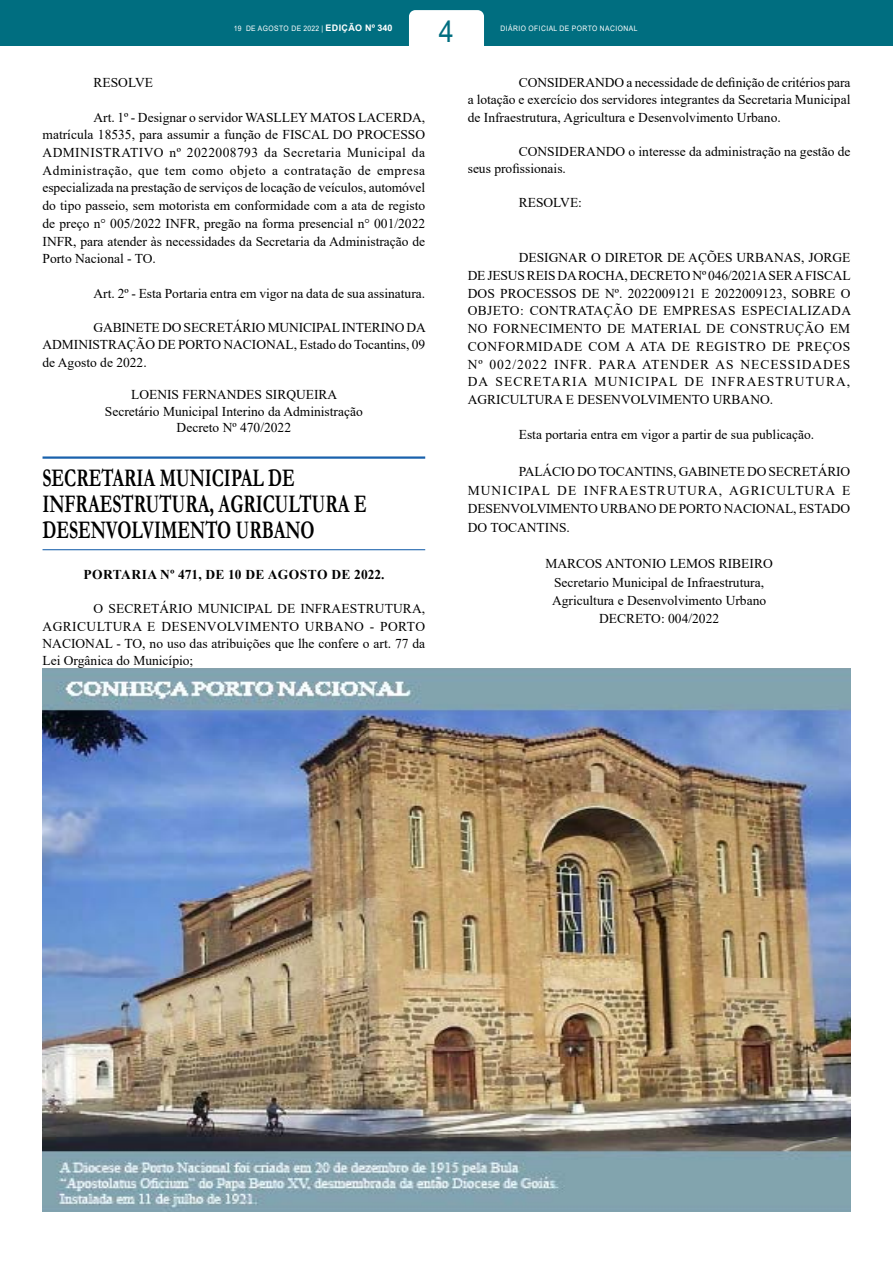
<style>
.page{position:relative;width:893px;height:1263px;background:#fff}
.page>*{position:absolute;margin:0;border:0;box-sizing:border-box;transform-origin:0 0}
.t1{font:30px "Arial";color:#006e80;scale:.9 1}
.t2{font:700 25.5px/26.1px "Garamond";color:#000;scale:.7 1}
.t3{font:13.5px/17.7px "Times New Roman";color:#000;text-align:justify}
.t4{font:700 13.5px "Times New Roman";letter-spacing:.035em;color:#000}
.t5{font:7.5px "Arial";letter-spacing:.065em;color:#fff;scale:.9 1}
.s1{font-weight:700;font-size:9px}
</style>
<div class="page">
<div style="left:0;top:0;width:893px;height:46px;background:#006e80"></div>
<div style="left:409px;top:10px;width:75px;height:57px;background:#fff;border-radius:6px"></div>
<hr style="left:43px;top:456px;width:382px;height:3px;background:#1961ac">
<hr style="left:43px;top:549px;width:382px;height:1px;background:#1961ac">
<img style="left:43px;top:668px;width:807px;height:544px">
<h1 class="t1" style="left:439px;top:11px;width:18px">4</h1>
<p class="t5" style="left:234px;top:24px;width:178px">19 DE AGOSTO DE 2022 | <span class="s1">EDIÇÃO Nº 340</span></p>
<p class="t5" style="left:501px;top:24px;width:154px">DIÁRIO OFICIAL DE PORTO NACIONAL</p>
<p class="t3" style="left:94px;top:74px;width:61px">RESOLVE</p>
<p class="t3" style="left:43px;top:108px;width:384px;text-indent:51px">Art. 1º - Designar o servidor WASLLEY MATOS LACERDA, matrícula 18535, para assumir a função de FISCAL DO PROCESSO ADMINISTRATIVO nº 2022008793 da Secretaria Municipal da Administração, que tem como objeto a contratação de empresa especializada na prestação de serviços de locação de veículos, automóvel do tipo passeio, sem motorista em conformidade com a ata de registo de preço n° 005/2022 INFR, pregão na forma presencial n° 001/2022<br>INFR, para atender às necessidades da Secretaria da Administração de Porto Nacional - TO.</p>
<p class="t3" style="left:94px;top:284px;width:333px">Art. 2º - Esta Portaria entra em vigor na data de sua assinatura.</p>
<p class="t3" style="left:43px;top:319px;width:385px;line-height:17.1px;text-indent:51px">GABINETE DO SECRETÁRIO MUNICIPAL INTERINO DA ADMINISTRAÇÃO DE PORTO NACIONAL, Estado do Tocantins, 09 de Agosto de 2022.</p>
<p class="t3" style="left:105px;top:386px;width:259px;line-height:16.5px;text-align:center">LOENIS FERNANDES SIRQUEIRA<br>Secretário Municipal Interino da Administração<br>Decreto Nº 470/2022</p>
<h2 class="t2" style="left:43px;top:465px;width:464px">SECRETARIA MUNICIPAL DE<br>INFRAESTRUTURA, AGRICULTURA E<br>DESENVOLVIMENTO URBANO</h2>
<p class="t4" style="left:83px;top:565px;width:303px">PORTARIA Nº 471, DE 10 DE AGOSTO DE 2022.</p>
<p class="t3" style="left:43px;top:600px;width:384px;line-height:17.1px;text-indent:51px">O SECRETÁRIO MUNICIPAL DE INFRAESTRUTURA, AGRICULTURA E DESENVOLVIMENTO URBANO - PORTO NACIONAL - TO, no uso das atribuições que lhe confere o art. 77 da Lei Orgânica do Município;</p>
<p class="t3" style="left:468px;top:74px;width:384px;line-height:17.1px;text-indent:51px">CONSIDERANDO a necessidade de definição de critérios para a lotação e exercício dos servidores integrantes da Secretaria Municipal de Infraestrutura, Agricultura e Desenvolvimento Urbano.</p>
<p class="t3" style="left:468px;top:142px;width:384px;line-height:17.1px;text-indent:51px">CONSIDERANDO o interesse da administração na gestão de seus profissionais.</p>
<p class="t3" style="left:519px;top:193px;width:65px">RESOLVE:</p>
<p class="t3" style="left:468px;top:249px;width:385px;text-indent:51px">DESIGNAR O DIRETOR DE AÇÕES URBANAS, JORGE DE JESUS REIS DA ROCHA, DECRETO Nº 046/2021A SER A FISCAL DOS PROCESSOS DE Nº. 2022009121 E 2022009123, SOBRE O OBJETO: CONTRATAÇÃO DE EMPRESAS ESPECIALIZADA NO FORNECIMENTO DE MATERIAL DE CONSTRUÇÃO EM CONFORMIDADE COM A ATA DE REGISTRO DE PREÇOS Nº 002/2022 INFR. PARA ATENDER AS NECESSIDADES DA SECRETARIA MUNICIPAL DE INFRAESTRUTURA, AGRICULTURA E DESENVOLVIMENTO URBANO.</p>
<p class="t3" style="left:519px;top:426px;width:297px">Esta portaria entra em vigor a partir de sua publicação.</p>
<p class="t3" style="left:468px;top:461px;width:384px;line-height:18.8px;text-indent:51px">PALÁCIO DO TOCANTINS, GABINETE DO SECRETÁRIO MUNICIPAL DE INFRAESTRUTURA, AGRICULTURA E DESENVOLVIMENTO URBANO DE PORTO NACIONAL, ESTADO DO TOCANTINS.</p>
<p class="t3" style="left:545px;top:554px;width:229px;line-height:18.1px;text-align:center">MARCOS ANTONIO LEMOS RIBEIRO<br>Secretario Municipal de Infraestrutura,<br>Agricultura e Desenvolvimento Urbano<br>DECRETO: 004/2022</p>
</div>
